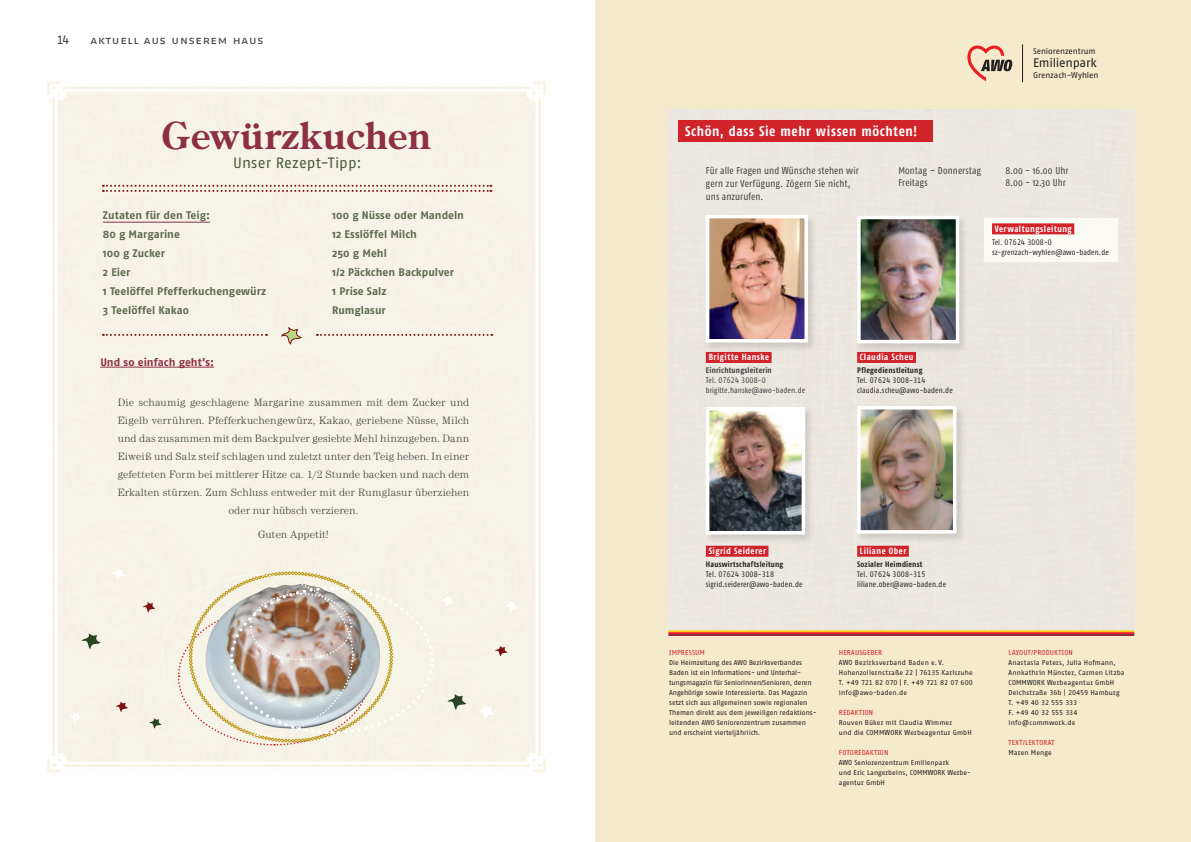
<style>
.page{position:relative;width:1191px;height:842px;background:#fff}
.page>*{position:absolute;margin:0;border:0;box-sizing:border-box;transform-origin:0 0}
.t1{font:700 37px "Century Old Style Std";letter-spacing:.02em;color:#8d2f45}
.t2{font:15px "Fago No";letter-spacing:.005em;color:#4d5c3d}
.t3{font:700 14px "Fago Co";letter-spacing:.045em;color:#fff}
.t4{font:12.4px "Fago No";letter-spacing:-.02em;color:#231f20}
.t5{font:12px "Fago No Regular Tf";color:#3e3e3f}
.t6{font:300 11px/18px "Century EF";letter-spacing:.01em;color:#3e3e3f;text-align:center}
.t7{font:700 11px/19px "Fago No";letter-spacing:.005em;color:#5d694e}
.t8{font:11px "Fago Ex Regular Caps";letter-spacing:.07em;color:#3e3e3f}
.t9{font:700 11px "Fago No";letter-spacing:.005em;color:#8d2f45}
.t10{font:10px/13px "Fago Co";letter-spacing:.015em;color:#3e3e3f}
.t11{font:700 9px "Fago Co";letter-spacing:.055em;color:#fff}
.t12{font:8.3px "Fago No";letter-spacing:-.01em;color:#231f20}
.t13{font:8px/10px "Fago Co Regular Tf";letter-spacing:.02em;color:#231f20}
.t14{font:700 8px "Fago Co";letter-spacing:.03em;color:#231f20}
.t15{font:8px/10px "Fago Co Regular Tf";letter-spacing:.02em;color:#3e3e3f}
.t16{font:700 8px "Fago Co";letter-spacing:.03em;color:#3e3e3f}
.t17{font:7px/10px "Fago Office Sans";letter-spacing:.01em;color:#231f20}
.t18{font:7px/10px "Fago No";color:#231f20}
.t19{font:7px "Fago Office Sans";letter-spacing:.015em;color:#d1232a}
.t20{font:7px "Fago Office Sans";letter-spacing:.035em;color:#d1232a}
</style>
<div class="page">
<svg style="left:47px;top:81px;width:499px;height:691px"></svg>
<div style="left:595px;top:0;width:596px;height:842px;background:#f5eacc"></div>
<div style="left:668px;top:109px;width:466px;height:521px;background:#ece7e0"></div>
<div style="left:704px;top:213px;width:113px;height:139px;background:#231f20;opacity:.14"></div>
<img style="left:710px;top:219px;width:94px;height:119px">
<div style="left:706px;top:215px;width:102px;height:127px;border:3px solid #fff"></div>
<div style="left:704px;top:405px;width:110px;height:139px;background:#231f20;opacity:.14"></div>
<img style="left:710px;top:411px;width:91px;height:119px">
<div style="left:706px;top:407px;width:99px;height:127px;border:3px solid #fff"></div>
<div style="left:855px;top:214px;width:113px;height:139px;background:#231f20;opacity:.14"></div>
<img style="left:861px;top:220px;width:94px;height:119px">
<div style="left:857px;top:216px;width:102px;height:127px;border:3px solid #fff"></div>
<div style="left:857px;top:352px;width:59px;height:11px;background:#d1232a"></div>
<div style="left:855px;top:404px;width:111px;height:139px;background:#231f20;opacity:.14"></div>
<img style="left:861px;top:410px;width:91px;height:120px">
<div style="left:857px;top:406px;width:99px;height:128px;border:3px solid #fff"></div>
<div style="left:857px;top:546px;width:51px;height:11px;background:#d1232a"></div>
<div style="left:706px;top:352px;width:65px;height:11px;background:#d1232a"></div>
<div style="left:706px;top:546px;width:62px;height:11px;background:#d1232a"></div>
<div style="left:678px;top:120px;width:254px;height:21px;background:#d1232a"></div>
<hr style="left:1022px;top:44px;width:1px;height:38px;background:#231f20">
<svg style="left:967px;top:45px;width:45px;height:36px"></svg>
<hr style="left:668px;top:630px;width:466px;height:2px;background:#feca0a">
<hr style="left:668px;top:632px;width:466px;height:2px;background:#ee1d23">
<hr style="left:668px;top:634px;width:466px;height:2px;background:#8d2f45">
<svg style="left:50px;top:84px;width:489px;height:686px"></svg>
<div style="left:984px;top:218px;width:133px;height:43px;background:#fcfaf4"></div>
<div style="left:992px;top:223px;width:82px;height:11px;background:#d1232a"></div>
<h3 class="t5" style="left:57px;top:33px;width:14px">14</h3>
<h3 class="t8" style="left:90px;top:34px;width:175px">aktuell aus unserem haus</h3>
<h1 class="t1" style="left:161px;top:111px;width:271px">Gewürzkuchen</h1>
<h2 class="t2" style="left:233px;top:154px;width:130px">Unser Rezept-Tipp:</h2>
<h3 class="t7" style="left:103px;top:205px;width:165px">Zutaten für den Teig:<br>80 g Margarine<br>100 g Zucker<br>2 Eier<br>1 Teelöffel Pfefferkuchengewürz<br>3 Teelöffel Kakao</h3>
<h3 class="t7" style="left:332px;top:205px;width:133px">100 g Nüsse oder Mandeln<br>12 Esslöffel Milch<br>250 g Mehl<br>1/2 Päckchen Backpulver<br>1 Prise Salz<br>Rumglasur</h3>
<h3 class="t9" style="left:100px;top:356px;width:115px">Und so einfach geht’s:</h3>
<p class="t6" style="left:118px;top:393px;width:353px">Die schaumig geschlagene Margarine zusammen mit dem Zucker und Eigelb verrühren. Pfefferkuchengewürz, Kakao, geriebene Nüsse, Milch und das zusammen mit dem Backpulver gesiebte Mehl hinzugeben. Dann Eiweiß und Salz steif schlagen und zuletzt unter den Teig heben. In einer gefetteten Form bei mittlerer Hitze ca. 1/2 Stunde backen und nach dem Erkalten stürzen. Zum Schluss entweder mit der Rumglasur überziehen oder nur hübsch verzieren.</p>
<h3 class="t6" style="left:258px;top:525px;width:72px">Guten Appetit!</h3>
<p class="t12" style="left:1033px;top:46px;width:64px">Seniorenzentrum</p>
<h3 class="t4" style="left:1033px;top:56px;width:65px">Emilienpark</h3>
<p class="t12" style="left:1033px;top:70px;width:67px">Grenzach-Wyhlen</p>
<h3 class="t3" style="left:685px;top:123px;width:234px">Schön, dass Sie mehr wissen möchten!</h3>
<h3 class="t10" style="left:898px;top:164px;width:84px">Montag – Donnerstag</h3>
<h3 class="t10" style="left:1005px;top:164px;width:64px">8.00 - 16.00 Uhr</h3>
<h3 class="t10" style="left:898px;top:176px;width:31px">Freitags</h3>
<h3 class="t10" style="left:1005px;top:176px;width:62px">8.00 - 12.30 Uhr</h3>
<h3 class="t10" style="left:706px;top:164px;width:154px">Für alle Fragen und Wünsche stehen wir gern zur Verfügung. Zögern Sie nicht, uns anzurufen.</h3>
<p class="t11" style="left:708px;top:352px;width:62px">Brigitte Hanske</p>
<p class="t16" style="left:706px;top:366px;width:67px">Einrichtungsleiterin</p>
<p class="t15" style="left:706px;top:375px;width:101px">Tel. 07624 3008-0 brigitte.hanske@awo-baden.de</p>
<p class="t11" style="left:860px;top:352px;width:55px">Claudia Scheu</p>
<p class="t14" style="left:857px;top:366px;width:67px">Pflegedienstleitung</p>
<p class="t13" style="left:857px;top:375px;width:97px">Tel. 07624 3008-314 claudia.scheu@awo-baden.de</p>
<p class="t11" style="left:994px;top:223px;width:79px">Verwaltungsleitung</p>
<p class="t13" style="left:992px;top:237px;width:118px">Tel. 07624 3008-0 sz-grenzach-wyhlen@awo-baden.de</p>
<p class="t11" style="left:708px;top:546px;width:59px">Sigrid Seiderer</p>
<p class="t14" style="left:706px;top:560px;width:79px">Hauswirtschaftsleitung</p>
<p class="t13" style="left:706px;top:569px;width:98px">Tel. 07624 3008-318 sigrid.seiderer@awo-baden.de</p>
<p class="t11" style="left:860px;top:546px;width:48px">Liliane Ober</p>
<p class="t14" style="left:857px;top:560px;width:67px">Sozialer Heimdienst</p>
<p class="t13" style="left:857px;top:569px;width:90px">Tel. 07624 3008-315 liliane.ober@awo-baden.de</p>
<p class="t19" style="left:669px;top:648px;width:37px">IMPRESSUM</p>
<p class="t18" style="left:669px;top:657px;width:149px">Die Heimzeitung des AWO Bezirksverbandes Baden ist ein Informations- und Unterhal&shy;tungsmagazin für Seniorinnen/Senioren, deren Angehörige sowie Interessierte. Das Magazin setzt sich aus allgemeinen sowie regionalen Themen direkt aus dem jeweiligen redaktions&shy;leitenden AWO Seniorenzentrum zusammen und erscheint vierteljährlich.</p>
<p class="t19" style="left:839px;top:648px;width:45px">HERAUSGEBER</p>
<p class="t17" style="left:839px;top:657px;width:136px">AWO Bezirksverband Baden e. V.<br>Hohenzollernstraße 22 | 76135 Karlsruhe<br>T. +49 721 82 070 | F. +49 721 82 07 600 info@awo-baden.de</p>
<p class="t19" style="left:839px;top:709px;width:36px">REDAKTION</p>
<p class="t17" style="left:839px;top:717px;width:134px">Rouven Büker mit Claudia Wimmer<br>und die COMMWORK Werbeagentur GmbH</p>
<p class="t19" style="left:839px;top:749px;width:51px">FOTOREDAKTION</p>
<p class="t17" style="left:839px;top:757px;width:133px">AWO Seniorenzentrum Emilienpark<br>und Eric Langerbeins, COMMWORK Werbe&shy;agentur GmbH</p>
<p class="t19" style="left:1008px;top:649px;width:66px">LAYOUT/PRODUKTION</p>
<p class="t17" style="left:1008px;top:657px;width:118px">Anastasia Peters, Julia Hofmann,<br>Annkathrin Münster, Carmen Litzba<br>COMMWORK Werbeagentur GmbH<br>Deichstraße 36b | 20459 Hamburg<br>T. +49 40 32 555 333<br>F. +49 40 32 555 334 info@commwork.de</p>
<p class="t20" style="left:1008px;top:739px;width:48px">TEXT/LEKTORAT</p>
<p class="t17" style="left:1008px;top:747px;width:45px">Maren Menge</p>
</div>
